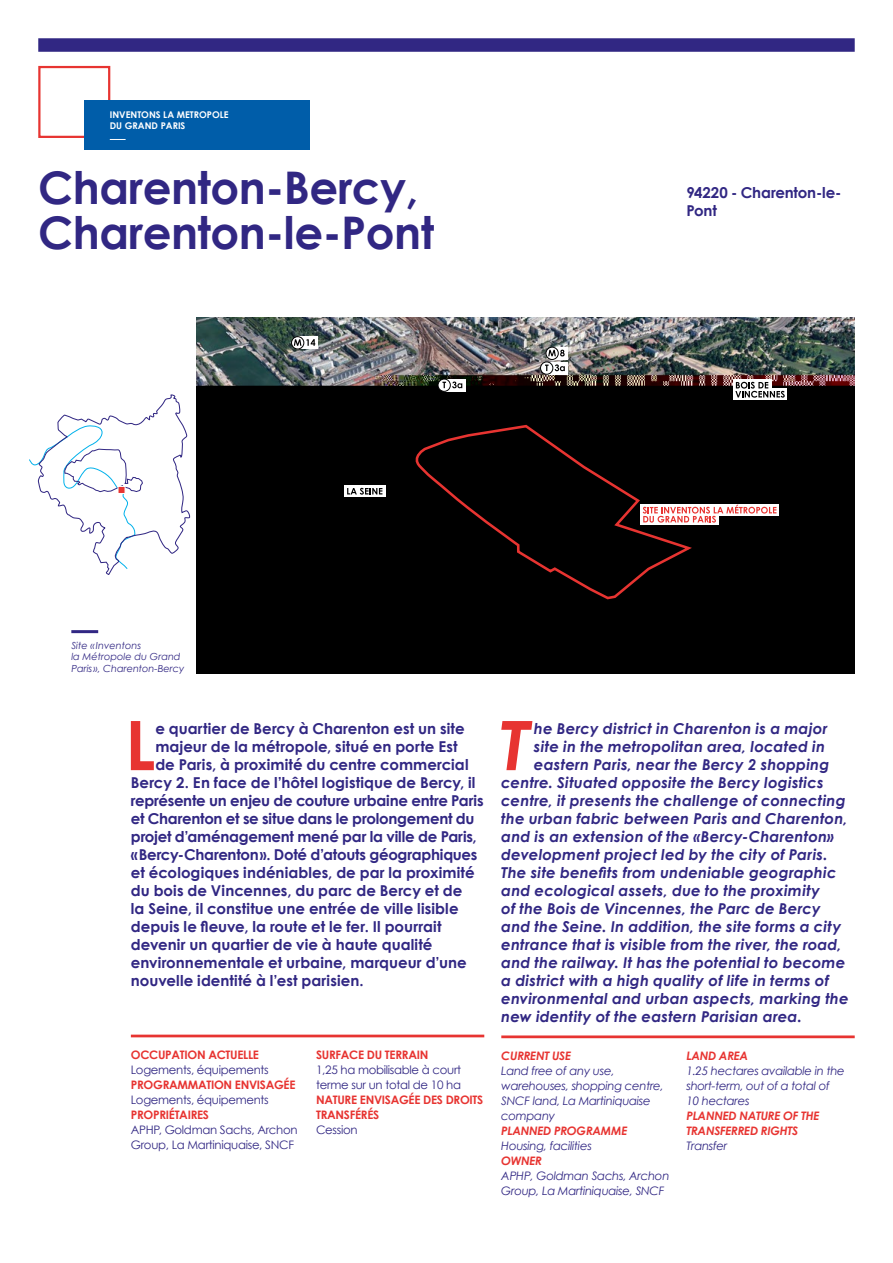
<style>
.page{position:relative;width:893px;height:1263px;background:#fff}
.page>*{position:absolute;margin:0;border:0;box-sizing:border-box;transform-origin:0 0}
.t1{font:700 68.4px "Century Gothic";color:#e73431}
.t2{font:italic 700 68.4px "Century Gothic";color:#e73431}
.t3{font:700 45px/45px "Century Gothic";letter-spacing:-.01em;color:#312783}
.t4{font:italic 700 15px "Century Gothic";letter-spacing:.01em;color:#312783}
.t5{font:700 15px/18px "Century Gothic";color:#312783}
.t6{font:700 15px "Century Gothic";letter-spacing:-.02em;color:#312783}
.t7{font:italic 11.7px/15px "Century Gothic";letter-spacing:-.025em;color:#312783}
.t8{font:11.7px/15px "Century Gothic";letter-spacing:-.025em;color:#312783}
.t9{font:700 11.7px/15px "Century Gothic";letter-spacing:-.025em;color:#e73431}
.t10{font:italic 700 11.7px/15px "Century Gothic";letter-spacing:-.025em;color:#e73431}
.t11{font:italic 9.75px/11.7px "Century Gothic";color:#312783}
.t12{font:700 9.3px/11.1px "Century Gothic";color:#fff}
</style>
<div class="page">
<div style="left:38px;top:38px;width:817px;height:14px;background:#312783"></div>
<hr style="left:131px;top:1035px;width:353px;height:2px;background:#e73431">
<hr style="left:71px;top:630px;width:27px;height:3px;background:#312783">
<div style="left:38px;top:66px;width:72px;height:72px;border:2px solid #e73431"></div>
<div style="left:84px;top:101px;width:225px;height:49px;background:#005da9"></div>
<svg style="left:110px;top:139px;width:16px;height:1px"></svg>
<img style="left:196px;top:317px;width:659px;height:357px">
<div style="left:344px;top:485px;width:42px;height:12px;background:#fff"></div>
<svg style="left:347px;top:488px;width:35px;height:7px"></svg>
<div style="left:733px;top:379px;width:38px;height:12px;background:#fff"></div>
<div style="left:733px;top:389px;width:54px;height:11px;background:#fff"></div>
<svg style="left:735px;top:382px;width:50px;height:16px"></svg>
<div style="left:298px;top:336px;width:19px;height:13px;background:#fff"></div>
<svg style="left:292px;top:337px;width:12px;height:12px"></svg>
<div style="left:291px;top:336px;width:13px;height:13px;border:1px solid #000;border-radius:50%"></div>
<svg style="left:294px;top:339px;width:21px;height:7px"></svg>
<svg style="left:447px;top:379px;width:18px;height:12px"></svg>
<svg style="left:438px;top:379px;width:12px;height:12px"></svg>
<div style="left:437px;top:379px;width:14px;height:13px;border:1px solid #000;border-radius:50%"></div>
<svg style="left:442px;top:382px;width:4px;height:6px"></svg>
<svg style="left:452px;top:381px;width:10px;height:7px"></svg>
<svg style="left:551px;top:362px;width:17px;height:12px"></svg>
<svg style="left:540px;top:362px;width:13px;height:12px"></svg>
<div style="left:540px;top:361px;width:13px;height:14px;border:1px solid #000;border-radius:50%"></div>
<svg style="left:545px;top:365px;width:4px;height:6px"></svg>
<svg style="left:555px;top:364px;width:10px;height:7px"></svg>
<svg style="left:555px;top:347px;width:13px;height:12px"></svg>
<svg style="left:546px;top:347px;width:12px;height:12px"></svg>
<div style="left:545px;top:347px;width:14px;height:13px;border:1px solid #000;border-radius:50%"></div>
<svg style="left:548px;top:350px;width:17px;height:6px"></svg>
<svg style="left:695px;top:504px;width:84px;height:12px"></svg>
<div style="left:640px;top:514px;width:78px;height:11px;background:#fff"></div>
<svg style="left:695px;top:505px;width:81px;height:18px"></svg>
<svg style="left:411px;top:423px;width:284px;height:178px;background:#0d0606"></svg>
<svg style="left:29px;top:394px;width:162px;height:181px"></svg>
<hr style="left:501px;top:1035px;width:354px;height:3px;background:#e73431">
<p class="t12" style="left:110px;top:108px;width:120px">INVENTONS LA METROPOLE<br>DU GRAND PARIS</p>
<h2 class="t3" style="left:38px;top:164px;width:397px">Charenton-Bercy,<br>Charenton-le-Pont</h2>
<p class="t5" style="left:686px;top:183px;width:156px">94220 - Charenton-le-<br>Pont</p>
<p class="t11" style="left:71px;top:639px;width:114px">Site « Inventons<br>la Métropole du Grand<br>Paris », Charenton-Bercy</p>
<h1 class="t1" style="left:125px;top:702px;width:32px">L</h1>
<p class="t5" style="left:155px;top:719px;width:311px">e quartier de Bercy à Charenton est un site</p>
<p class="t5" style="left:155px;top:737px;width:304px">majeur de la métropole, situé en porte Est</p>
<p class="t5" style="left:155px;top:755px;width:315px">de Paris, à proximité du centre commercial</p>
<p class="t5" style="left:131px;top:773px;width:346px">Bercy 2. En face de l’hôtel logistique de Bercy, il</p>
<p class="t6" style="left:131px;top:791px;width:354px">représente un enjeu de couture urbaine entre Paris</p>
<p class="t6" style="left:131px;top:809px;width:345px">et Charenton et se situe dans le prolongement du</p>
<p class="t5" style="left:131px;top:827px;width:347px">projet d’aménagement mené par la ville de Paris,</p>
<p class="t6" style="left:131px;top:845px;width:348px">«Bercy-Charenton». Doté d’atouts géographiques</p>
<p class="t5" style="left:131px;top:863px;width:345px">et écologiques indéniables, de par la proximité</p>
<p class="t5" style="left:131px;top:881px;width:333px">du bois de Vincennes, du parc de Bercy et de</p>
<p class="t5" style="left:131px;top:899px;width:329px">la Seine, il constitue une entrée de ville lisible</p>
<p class="t5" style="left:131px;top:917px;width:312px">depuis le fleuve, la route et le fer. Il pourrait</p>
<p class="t5" style="left:131px;top:935px;width:303px">devenir un quartier de vie à haute qualité</p>
<p class="t5" style="left:131px;top:953px;width:337px">environnementale et urbaine, marqueur d’une</p>
<p class="t5" style="left:131px;top:971px;width:234px">nouvelle identité à l’est parisien.</p>
<p class="t9" style="left:131px;top:1047px;width:130px">OCCUPATION ACTUELLE</p>
<p class="t8" style="left:131px;top:1062px;width:139px">Logements, équipements</p>
<p class="t9" style="left:131px;top:1077px;width:166px">PROGRAMMATION ENVISAGÉE</p>
<p class="t8" style="left:131px;top:1092px;width:139px">Logements, équipements</p>
<p class="t9" style="left:131px;top:1107px;width:80px">PROPRIÉTAIRES</p>
<p class="t8" style="left:131px;top:1122px;width:168px">APHP, Goldman Sachs, Archon<br>Group, La Martiniquaise, SNCF</p>
<p class="t9" style="left:316px;top:1047px;width:114px">SURFACE DU TERRAIN</p>
<p class="t8" style="left:316px;top:1062px;width:147px">1,25 ha mobilisable à court terme sur un total de 10 ha</p>
<p class="t9" style="left:316px;top:1092px;width:169px">NATURE ENVISAGÉE DES DROITS<br>TRANSFÉRÉS</p>
<p class="t8" style="left:316px;top:1122px;width:43px">Cession</p>
<h1 class="t2" style="left:500px;top:701px;width:30px">T</h1>
<p class="t4" style="left:534px;top:719px;width:295px">he Bercy district in Charenton is a major</p>
<p class="t4" style="left:534px;top:737px;width:293px">site in the metropolitan area, located in</p>
<p class="t4" style="left:534px;top:755px;width:297px">eastern Paris, near the Bercy 2 shopping</p>
<p class="t4" style="left:501px;top:773px;width:324px">centre. Situated opposite the Bercy logistics</p>
<p class="t4" style="left:501px;top:791px;width:346px">centre, it presents the challenge of connecting</p>
<p class="t4" style="left:501px;top:809px;width:348px">the urban fabric between Paris and Charenton,</p>
<p class="t4" style="left:501px;top:827px;width:334px">and is an extension of the «Bercy-Charenton»</p>
<p class="t4" style="left:501px;top:845px;width:328px">development project led by the city of Paris.</p>
<p class="t4" style="left:501px;top:863px;width:337px">The site benefits from undeniable geographic</p>
<p class="t4" style="left:501px;top:881px;width:320px">and ecological assets, due to the proximity</p>
<p class="t4" style="left:501px;top:899px;width:321px">of the Bois de Vincennes, the Parc de Bercy</p>
<p class="t4" style="left:501px;top:917px;width:342px">and the Seine. In addition, the site forms a city</p>
<p class="t4" style="left:501px;top:935px;width:342px">entrance that is visible from the river, the road,</p>
<p class="t4" style="left:501px;top:953px;width:345px">and the railway. It has the potential to become</p>
<p class="t4" style="left:501px;top:971px;width:329px">a district with a high quality of life in terms of</p>
<p class="t4" style="left:501px;top:989px;width:349px">environmental and urban aspects, marking the</p>
<p class="t4" style="left:501px;top:1007px;width:302px">new identity of the eastern Parisian area.</p>
<p class="t10" style="left:501px;top:1047px;width:71px">CURRENT USE</p>
<p class="t7" style="left:501px;top:1063px;width:164px">Land free of any use, warehouses, shopping centre,<br>SNCF land, La Martiniquaise company</p>
<p class="t10" style="left:501px;top:1122px;width:128px">PLANNED PROGRAMME</p>
<p class="t7" style="left:501px;top:1138px;width:92px">Housing, facilities</p>
<p class="t10" style="left:501px;top:1152px;width:42px">OWNER</p>
<p class="t7" style="left:501px;top:1168px;width:170px">APHP, Goldman Sachs, Archon<br>Group, La Martiniquaise, SNCF</p>
<p class="t10" style="left:686px;top:1047px;width:63px">LAND AREA</p>
<p class="t7" style="left:686px;top:1063px;width:160px">1.25 hectares available in the short-term, out of a total of<br>10 hectares</p>
<p class="t10" style="left:686px;top:1107px;width:134px">PLANNED NATURE OF THE<br>TRANSFERRED RIGHTS</p>
<p class="t7" style="left:686px;top:1138px;width:42px">Transfer</p>
</div>
